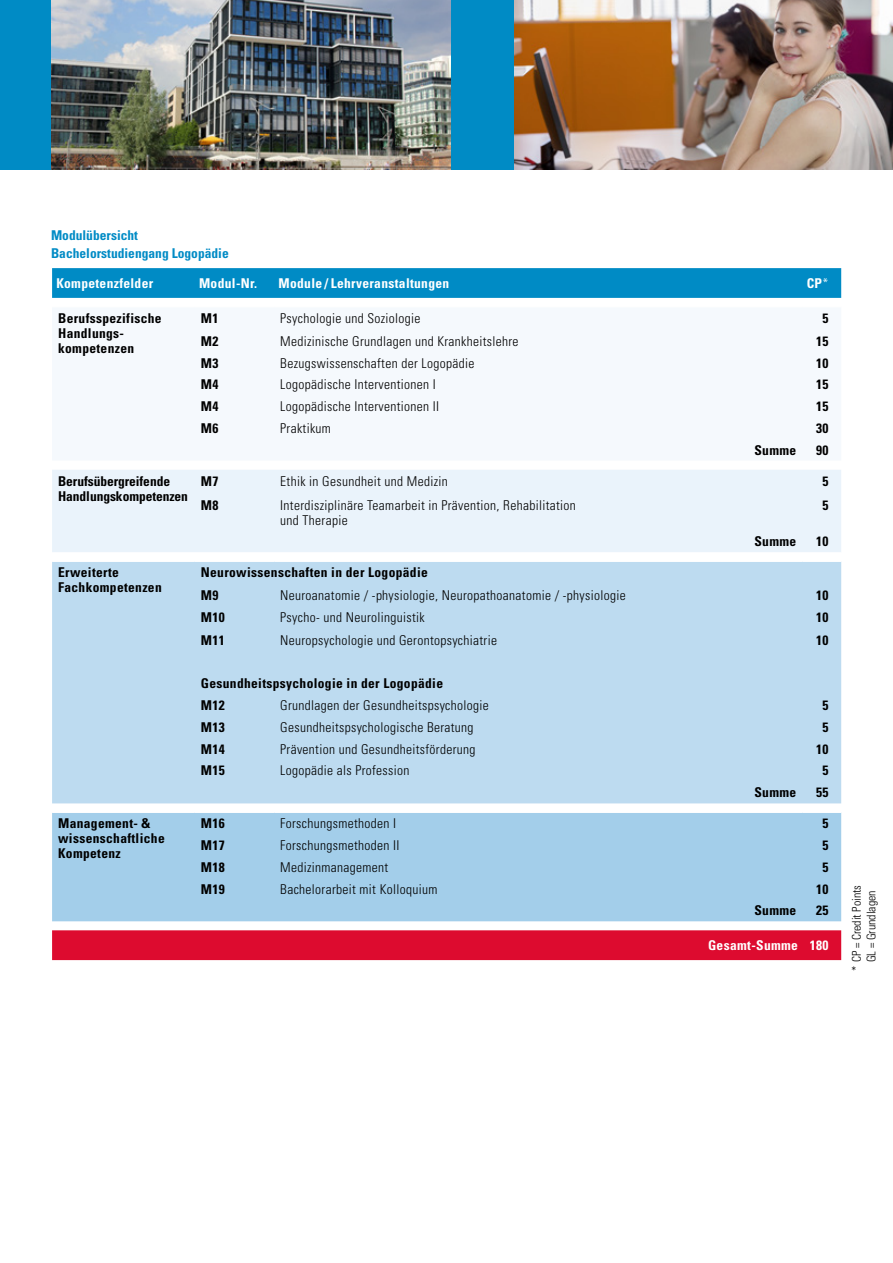
<style>
.page{position:relative;width:893px;height:1263px;background:#fff}
.page>*{position:absolute;margin:0;border:0;box-sizing:border-box;transform-origin:0 0}
.t1{font:300 condensed 13.5px/15px "Univers LT Std";letter-spacing:.025em;color:#000}
.t2{font:700 condensed 13.5px/15px "Univers LT Std";letter-spacing:.025em;color:#000}
.t3{font:700 condensed 13.5px "Univers LT Std";letter-spacing:.025em;color:#fff}
.t4{font:700 condensed 13.5px/18px "Univers LT Std";color:#008bc5}
.t5{font:700 condensed 13.5px/15px "Univers LT Std";letter-spacing:-.005em;color:#000}
.t6{font:300 condensed 12px/14.4px "Univers LT Std";color:#000;text-align:center}
.s1{font-weight:300}
</style>
<div class="page">
<div style="left:0;top:0;width:893px;height:170px;background:#008bc5"></div>
<img style="left:51px;top:0;width:400px;height:170px">
<img style="left:514px;top:0;width:379px;height:170px">
<div style="left:52px;top:268px;width:789px;height:30px;background:#008bc5"></div>
<div style="left:52px;top:470px;width:789px;height:82px;background:#eaf3fb"></div>
<div style="left:52px;top:562px;width:789px;height:241px;background:#bddbf0"></div>
<div style="left:52px;top:813px;width:789px;height:108px;background:#a3ceea"></div>
<div style="left:52px;top:930px;width:789px;height:30px;background:#dd0b2f"></div>
<p class="t4" style="left:51px;top:226px;width:179px">Modulübersicht<br>Bachelorstudiengang Logopädie</p>
<p class="t3" style="left:56px;top:275px;width:98px">Kompetenzfelder</p>
<p class="t3" style="left:199px;top:275px;width:59px">Modul-Nr.</p>
<p class="t3" style="left:279px;top:275px;width:172px">Module / Lehrveranstaltungen</p>
<p class="t3" style="left:807px;top:275px;width:23px">CP<span class="s1">*</span></p>
<p class="t2" style="left:58px;top:310px;width:105px">Berufsspezifische<br>Handlungs&shy;kompetenzen</p>
<p class="t2" style="left:201px;top:310px;width:19px">M1</p>
<p class="t1" style="left:280px;top:310px;width:142px">Psychologie und Soziologie</p>
<p class="t2" style="left:822px;top:310px;width:7px">5</p>
<p class="t2" style="left:201px;top:333px;width:19px">M2</p>
<p class="t1" style="left:280px;top:334px;width:240px">Medizinische Grundlagen und Krankheitslehre</p>
<p class="t2" style="left:816px;top:333px;width:14px">15</p>
<p class="t2" style="left:201px;top:355px;width:19px">M3</p>
<p class="t1" style="left:280px;top:355px;width:196px">Bezugswissenschaften der Logopädie</p>
<p class="t2" style="left:816px;top:355px;width:14px">10</p>
<p class="t2" style="left:201px;top:377px;width:19px">M4</p>
<p class="t1" style="left:280px;top:377px;width:157px">Logopädische Interventionen I</p>
<p class="t2" style="left:816px;top:377px;width:14px">15</p>
<p class="t2" style="left:201px;top:399px;width:19px">M4</p>
<p class="t1" style="left:280px;top:399px;width:160px">Logopädische Interventionen II</p>
<p class="t2" style="left:816px;top:399px;width:14px">15</p>
<p class="t2" style="left:201px;top:421px;width:19px">M6</p>
<p class="t1" style="left:280px;top:421px;width:52px">Praktikum</p>
<p class="t2" style="left:816px;top:421px;width:14px">30</p>
<p class="t2" style="left:754px;top:442px;width:43px">Summe</p>
<p class="t2" style="left:816px;top:442px;width:14px">90</p>
<p class="t5" style="left:58px;top:473px;width:131px">Berufsübergreifende<br>Handlungskompetenzen</p>
<p class="t2" style="left:201px;top:473px;width:19px">M7</p>
<p class="t1" style="left:280px;top:473px;width:169px">Ethik in Gesundheit und Medizin</p>
<p class="t2" style="left:822px;top:473px;width:7px">5</p>
<p class="t2" style="left:201px;top:497px;width:19px">M8</p>
<p class="t1" style="left:280px;top:497px;width:297px">Interdisziplinäre Teamarbeit in Prävention, Rehabilitation und Therapie</p>
<p class="t2" style="left:822px;top:497px;width:7px">5</p>
<p class="t2" style="left:754px;top:534px;width:43px">Summe</p>
<p class="t2" style="left:816px;top:534px;width:14px">10</p>
<p class="t2" style="left:58px;top:565px;width:105px">Erweiterte<br>Fachkompetenzen</p>
<p class="t2" style="left:201px;top:561px;width:229px;line-height:22.5px">Neurowissenschaften in der Logopädie<br>M9</p>
<p class="t1" style="left:280px;top:587px;width:347px">Neuroanatomie / -physiologie, Neuropathoanatomie / -physiologie</p>
<p class="t2" style="left:816px;top:587px;width:14px">10</p>
<p class="t2" style="left:201px;top:610px;width:25px">M10</p>
<p class="t1" style="left:280px;top:610px;width:146px">Psycho- und Neurolinguistik</p>
<p class="t2" style="left:816px;top:610px;width:14px">10</p>
<p class="t2" style="left:201px;top:632px;width:25px">M11</p>
<p class="t1" style="left:280px;top:632px;width:218px">Neuropsychologie und Gerontopsychiatrie</p>
<p class="t2" style="left:816px;top:632px;width:14px">10</p>
<p class="t2" style="left:201px;top:672px;width:244px;line-height:21.8px">Gesundheitspsychologie in der Logopädie<br>M12</p>
<p class="t1" style="left:280px;top:698px;width:210px">Grundlagen der Gesundheitspsychologie</p>
<p class="t2" style="left:822px;top:698px;width:7px">5</p>
<p class="t2" style="left:201px;top:719px;width:25px">M13</p>
<p class="t1" style="left:280px;top:719px;width:195px">Gesundheitspsychologische Beratung</p>
<p class="t2" style="left:822px;top:719px;width:7px">5</p>
<p class="t2" style="left:201px;top:741px;width:25px">M14</p>
<p class="t1" style="left:280px;top:741px;width:197px">Prävention und Gesundheitsförderung</p>
<p class="t2" style="left:816px;top:741px;width:14px">10</p>
<p class="t2" style="left:201px;top:763px;width:25px">M15</p>
<p class="t1" style="left:280px;top:763px;width:131px">Logopädie als Profession</p>
<p class="t2" style="left:822px;top:763px;width:7px">5</p>
<p class="t2" style="left:754px;top:785px;width:43px">Summe</p>
<p class="t2" style="left:816px;top:785px;width:14px">55</p>
<p class="t2" style="left:58px;top:816px;width:108px">Management- &amp; wissenschaftliche<br>Kompetenz</p>
<p class="t2" style="left:201px;top:816px;width:25px">M16</p>
<p class="t1" style="left:280px;top:816px;width:117px">Forschungsmethoden I</p>
<p class="t2" style="left:822px;top:816px;width:7px">5</p>
<p class="t2" style="left:201px;top:838px;width:25px">M17</p>
<p class="t1" style="left:280px;top:838px;width:121px">Forschungsmethoden II</p>
<p class="t2" style="left:822px;top:838px;width:7px">5</p>
<p class="t2" style="left:201px;top:859px;width:25px">M18</p>
<p class="t1" style="left:280px;top:859px;width:110px">Medizinmanagement</p>
<p class="t2" style="left:822px;top:859px;width:7px">5</p>
<p class="t2" style="left:201px;top:881px;width:25px">M19</p>
<p class="t1" style="left:280px;top:881px;width:159px">Bachelorarbeit mit Kolloquium</p>
<p class="t2" style="left:816px;top:881px;width:14px">10</p>
<p class="t2" style="left:754px;top:903px;width:43px">Summe</p>
<p class="t2" style="left:816px;top:903px;width:14px">25</p>
<p class="t3" style="left:708px;top:937px;width:122px">Gesamt-Summe 180</p>
<p class="t6" style="left:849px;top:971px;width:88px;rotate:-90deg">* CP = Credit Points<br>GL = Grundlagen</p>
</div>
